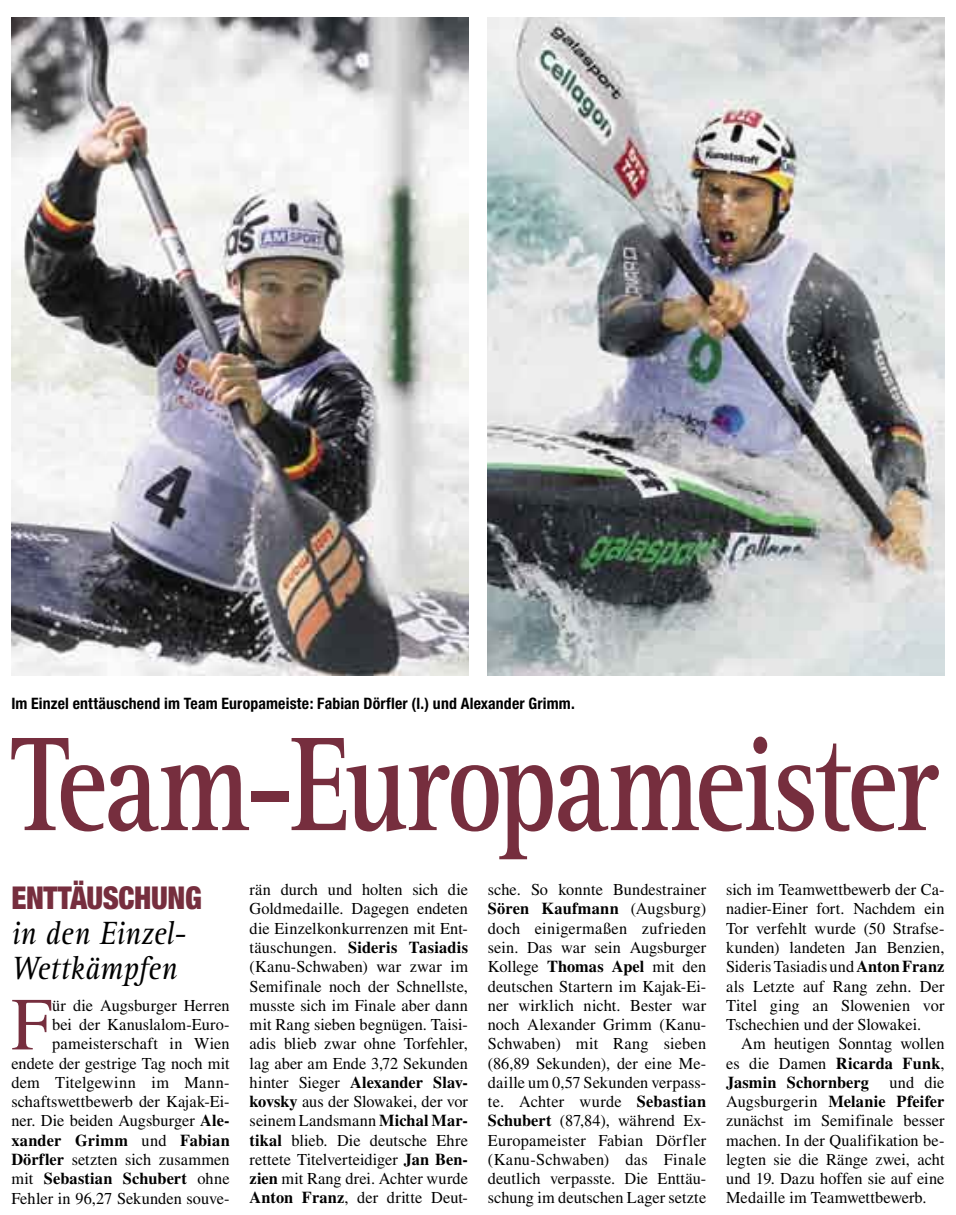
<style>
.page{position:relative;width:956px;height:1215px;background:#fff}
.page>*{position:absolute;margin:0;border:0;box-sizing:border-box;transform-origin:0 0}
.t1{font:700 138.25px "Rotis Serif Std";letter-spacing:-.035em;color:#762e3e;scale:.8 1}
.t2{font:74.73px "Times LT Std";color:#762e3e}
.t3{font:italic 33.25px/35px "Rotis Serif Std";letter-spacing:-.005em;color:#000;scale:.9 1}
.t4{font:900 condensed 31.5px "Helvetica Neue LT Std";letter-spacing:-.015em;color:#762e3e;scale:.96 1}
.t5{font:16.62px/19.2px "Times LT Std";letter-spacing:.005em;color:#000;text-align:justify}
.t6{font:700 16.62px "Times LT Std";letter-spacing:.01em;color:#000}
.t7{font:700 condensed 15.75px "Helvetica Neue LT Std";letter-spacing:.01em;color:#000}
.s1{font-weight:700}
.s2{font-weight:400}
</style>
<div class="page">
<img style="left:11px;top:18px;width:457px;height:657px">
<img style="left:488px;top:18px;width:456px;height:657px">
<p class="t7" style="left:11px;top:694px;width:565px">Im Einzel enttäuschend im Team Europameiste: Fabian Dörfler (l.) und Alexander Grimm.</p>
<p class="t1" style="left:11px;top:703px;width:1160px">Team-Europameister</p>
<p class="t4" style="left:11px;top:878px;width:200px">ENTTÄUSCHUNG</p>
<p class="t3" style="left:11px;top:916px;width:195px">in den Einzel-<br>Wettkämpfen</p>
<p class="t2" style="left:11px;top:982px;width:42px">F</p>
<p class="t5" style="left:11px;top:995px;width:220px;text-align:right">ür die Augsburger Herren<br>bei der Kanuslalom-Euro&shy;pameisterschaft in Wien endete der gestrige Tag noch mit dem Titelgewinn im Mann&shy;schaftswettbewerb der Kajak-Ei&shy;ner. Die beiden Augsburger <span class="s1">Ale&shy;xander Grimm</span> und <span class="s1">Fabian<br>Dörfler</span> setzten sich zusammen mit <span class="s1">Sebastian Schubert</span> ohne<br>Fehler in 96,27 Sekunden souve-</p>
<p class="t5" style="left:249px;top:880px;width:220px">rän durch und holten sich die Goldmedaille. Dagegen endeten die Einzelkonkurrenzen mit Ent&shy;täuschungen. <span class="s1">Sideris Tasiadis </span>(Kanu-Schwaben) war zwar im Semifinale noch der Schnellste, musste sich im Finale aber dann mit Rang sieben begnügen. Taisi&shy;adis blieb zwar ohne Torfehler, lag aber am Ende 3,72 Sekunden hinter Sieger <span class="s1">Alexander Slav&shy;kovsky</span> aus der Slowakei, der vor seinem Landsmann <span class="s1">Michal Mar&shy;tikal</span> blieb. Die deutsche Ehre rettete Titelverteidiger <span class="s1">Jan Ben&shy;zien</span> mit Rang drei. Achter wurde <span class="s1">Anton Franz</span>, der dritte Deut-</p>
<p class="t5" style="left:488px;top:880px;width:220px">sche. So konnte Bundestrainer <span class="s1">Sören Kaufmann</span> (Augsburg) doch einigermaßen zufrieden sein. Das war sein Augsburger Kollege <span class="s1">Thomas Apel</span> mit den deutschen Startern im Kajak-Ei&shy;ner wirklich nicht. Bester war noch Alexander Grimm (Kanu-Schwaben) mit Rang sieben (86,89 Sekunden), der eine Me&shy;daille um 0,57 Sekunden verpass&shy;te. Achter wurde <span class="s1">Sebastian Schubert</span> (87,84), während Ex-Europameister Fabian Dörfler (Kanu-Schwaben) das Finale deutlich verpasste. Die Enttäu&shy;schung im deutschen Lager setzte</p>
<p class="t5" style="left:726px;top:880px;width:220px">sich im Teamwettbewerb der Ca-</p>
<p class="t5" style="left:726px;top:899px;width:220px">nadier-Einer fort. Nachdem ein</p>
<p class="t5" style="left:726px;top:918px;width:220px">Tor verfehlt wurde (50 Strafse-</p>
<p class="t5" style="left:726px;top:937px;width:220px">kunden) landeten Jan Benzien,</p>
<p class="t5" style="left:726px;top:957px;width:220px">Sideris Tasiadis und <span class="s1">Anton Franz</span></p>
<p class="t5" style="left:726px;top:976px;width:220px">als Letzte auf Rang zehn. Der</p>
<p class="t5" style="left:726px;top:995px;width:220px">Titel ging an Slowenien vor</p>
<p class="t5" style="left:726px;top:1014px;width:197px">Tschechien und der Slowakei.</p>
<p class="t5" style="left:741px;top:1034px;width:205px">Am heutigen Sonntag wollen</p>
<p class="t5" style="left:726px;top:1053px;width:220px">es die Damen <span class="s1">Ricarda Funk</span>,</p>
<p class="t6" style="left:726px;top:1072px;width:220px">Jasmin Schornberg <span class="s2">und die</span></p>
<p class="t6" style="left:726px;top:1091px;width:220px"><span class="s2">Augsburgerin</span> Melanie Pfeifer</p>
<p class="t5" style="left:726px;top:1111px;width:220px">zunächst im Semifinale besser</p>
<p class="t5" style="left:726px;top:1130px;width:220px">machen. In der Qualifikation be-</p>
<p class="t5" style="left:726px;top:1149px;width:220px">legten sie die Ränge zwei, acht</p>
<p class="t5" style="left:726px;top:1168px;width:220px">und 19. Dazu hoffen sie auf eine</p>
<p class="t5" style="left:726px;top:1188px;width:202px">Medaille im Teamwettbewerb.</p>
</div>
